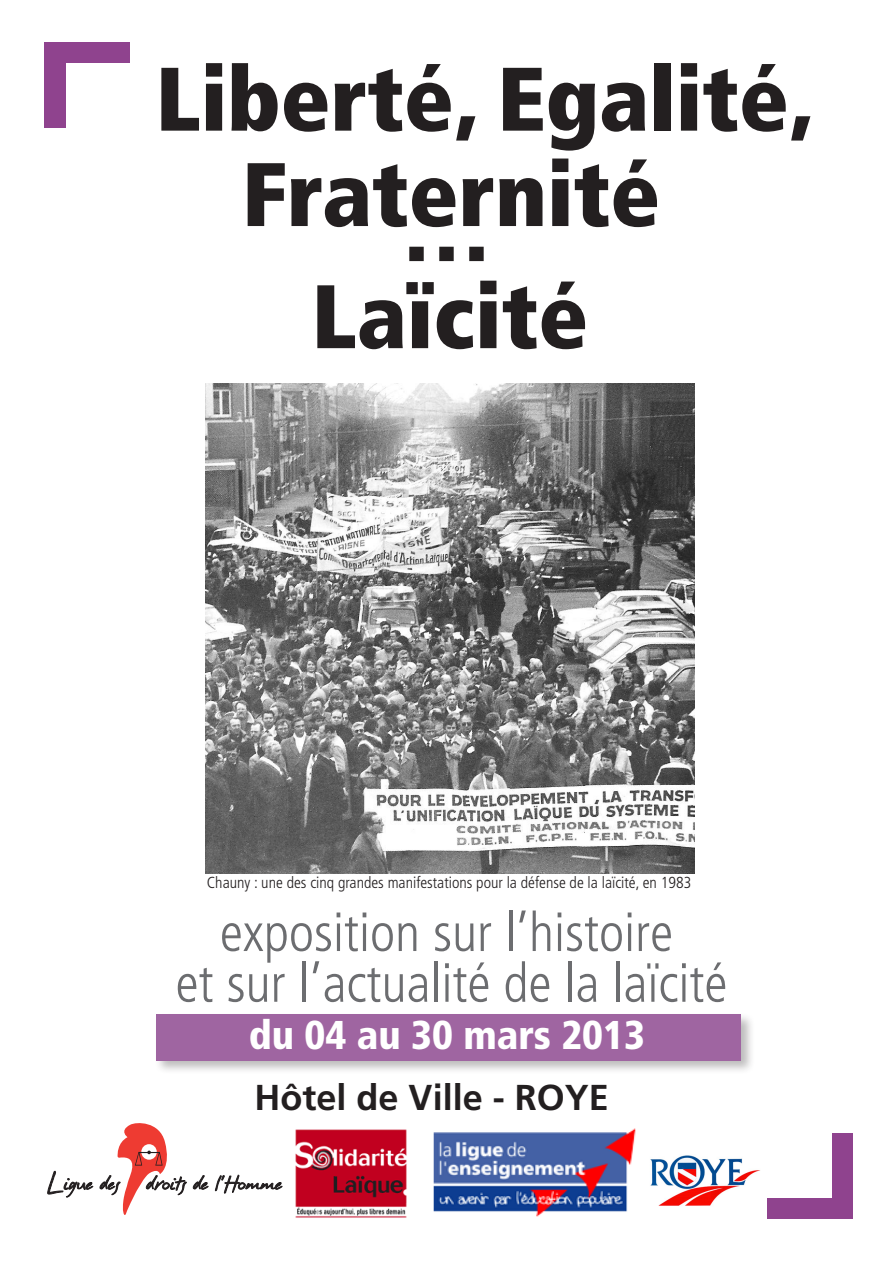
<style>
.page{position:relative;width:893px;height:1263px;background:#fff}
.page>*{position:absolute;margin:0;border:0;box-sizing:border-box;transform-origin:0 0}
.t1{font:900 condensed 90px "Frutiger";color:#231f20}
.t2{font:300 condensed 54px "Frutiger";color:#6c6d70}
.t3{font:900 condensed 40.2px "Frutiger";color:#fff}
.t4{font:700 36px "Frutiger";color:#231f20}
.t5{font:300 condensed 15.9px "Frutiger";color:#231f20}
</style>
<div class="page">
<div style="left:154px;top:1012px;width:601px;height:63px;background:#231f20;opacity:.3"></div>
<div style="left:157px;top:1015px;width:584px;height:46px;background:#9f65a1"></div>
<div style="left:45px;top:42px;width:85px;height:85px;background:#8f438e"></div>
<div style="left:66px;top:64px;width:85px;height:85px;background:#fff"></div>
<div style="left:768px;top:1133px;width:85px;height:85px;background:#8f438e"></div>
<div style="left:746px;top:1112px;width:85px;height:85px;background:#fff"></div>
<svg style="left:47px;top:1171px;width:46px;height:26px"></svg>
<svg style="left:193px;top:1175px;width:15px;height:14px"></svg>
<svg style="left:100px;top:1123px;width:87px;height:92px"></svg>
<svg style="left:215px;top:1175px;width:67px;height:18px"></svg>
<img style="left:650px;top:1155px;width:110px;height:51px">
<img style="left:205px;top:384px;width:490px;height:489px">
<img style="left:433px;top:1128px;width:203px;height:89px">
<img style="left:295px;top:1129px;width:112px;height:89px">
<p class="t1" style="left:156px;top:44px;width:658px">Liberté, Egalité,</p>
<p class="t1" style="left:242px;top:140px;width:420px">Fraternité</p>
<p class="t1" style="left:401px;top:175px;width:91px">…</p>
<p class="t1" style="left:312px;top:262px;width:278px">Laïcité</p>
<p class="t5" style="left:207px;top:874px;width:486px">Chauny : une des cinq grandes manifestations pour la défense de la laïcité, en 1983</p>
<p class="t2" style="left:220px;top:902px;width:455px">exposition sur l’histoire</p>
<p class="t2" style="left:176px;top:952px;width:553px">et sur l’actualité de la laïcité</p>
<p class="t3" style="left:249px;top:1011px;width:398px">du 04 au 30 mars 2013</p>
<p class="t4" style="left:254px;top:1077px;width:356px">Hôtel de Ville - ROYE</p>
</div>
